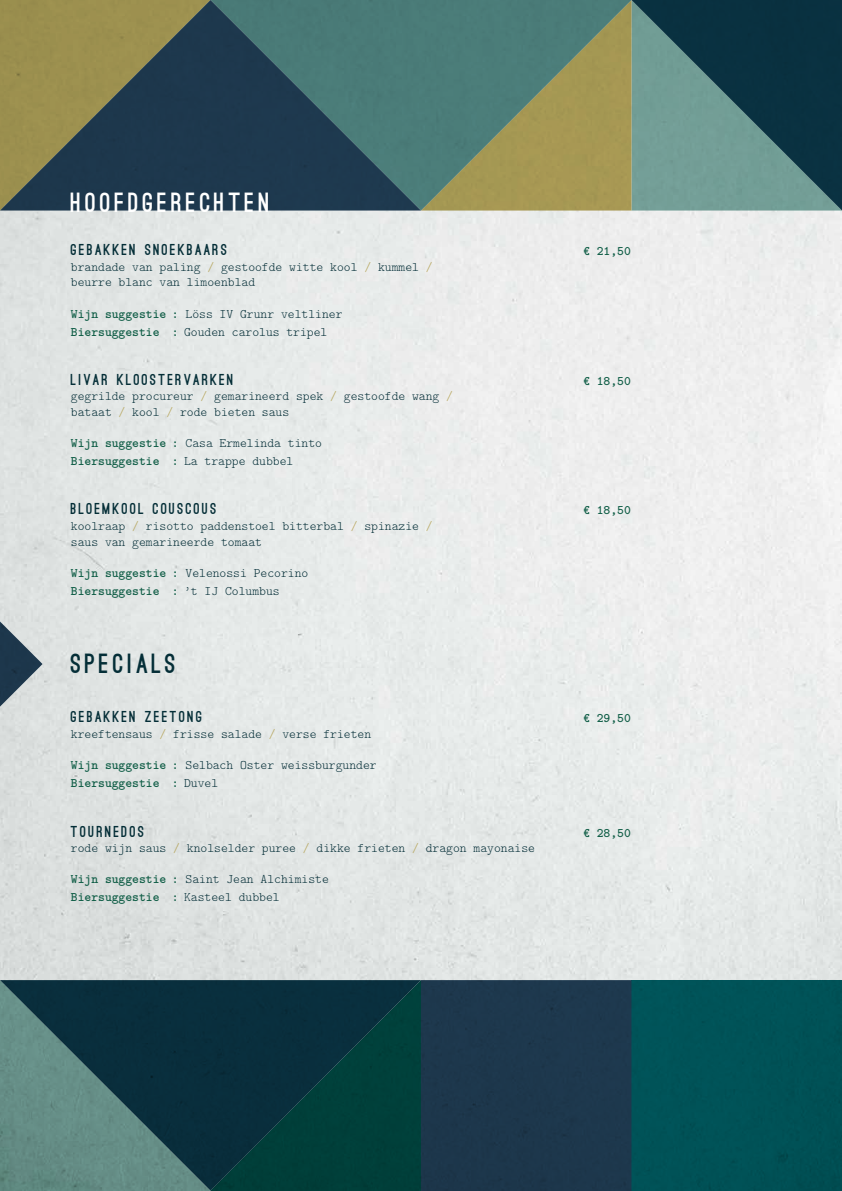
<style>
.page{position:relative;width:842px;height:1191px;background:#fff}
.page>*{position:absolute;margin:0;border:0;box-sizing:border-box;transform-origin:0 0}
.t1{font:900 26.3px "Ostrich Sans";letter-spacing:.15em;color:#fff}
.t2{font:900 26.3px "Ostrich Sans";letter-spacing:.15em;color:#042e37}
.t3{font:900 15px "Ostrich Sans";letter-spacing:.15em;color:#042e37}
.t4{font:13px/18px "LM Mono Lt 10";color:#042e37}
.t5{font:700 13px "LM Mono Lt 10";color:#125f48}
.s1{color:#b6a55b}
.s2{font-weight:700;color:#125f48}
</style>
<div class="page">
<svg style="left:640px;top:0;width:202px;height:210px;background:#3b6569"></svg>
<svg style="left:421px;top:0;width:219px;height:210px;background:#788b68"></svg>
<svg style="left:0;top:210px;width:219px;height:9px;background:#d3d8d8"></svg>
<svg style="left:0;top:0;width:421px;height:210px;background:#485e58"></svg>
<svg style="left:0;top:613px;width:43px;height:102px;background:#8c99a1"></svg>
<div style="left:631px;top:980px;width:211px;height:211px;background:#005257"></div>
<div style="left:421px;top:980px;width:210px;height:211px;background:#1d374c"></div>
<svg style="left:0;top:971px;width:219px;height:220px;background:#ccd4d2"></svg>
<svg style="left:0;top:980px;width:421px;height:210px;background:#1e4a4e"></svg>
<h1 class="t1" style="left:71px;top:192px;width:200px">HOOFDGERECHTEN</h1>
<p class="t3" style="left:71px;top:244px;width:158px">GEBAKKEN SNOEKBAARS</p>
<p class="t5" style="left:583px;top:242px;width:49px">€ 21,50</p>
<p class="t4" style="left:71px;top:259px;width:363px;line-height:15.6px">brandade van paling <span class="s1">/</span> gestoofde witte kool <span class="s1">/</span> kummel <span class="s1">/ </span>beurre blanc van limoenblad</p>
<p class="t4" style="left:71px;top:304px;width:273px"><span class="s2">Wijn suggestie :</span> Löss IV Grunr veltliner<br><span class="s2">Biersuggestie :</span> Gouden carolus tripel</p>
<p class="t3" style="left:71px;top:374px;width:164px">LIVAR KLOOSTERVARKEN</p>
<p class="t5" style="left:583px;top:371px;width:49px">€ 18,50</p>
<p class="t4" style="left:71px;top:388px;width:384px;line-height:15.6px">gegrilde procureur <span class="s1">/</span> gemarineerd spek <span class="s1">/</span> gestoofde wang <span class="s1">/ </span>bataat <span class="s1">/</span> kool <span class="s1">/</span> rode bieten saus</p>
<p class="t4" style="left:71px;top:434px;width:253px"><span class="s2">Wijn suggestie :</span> Casa Ermelinda tinto<br><span class="s2">Biersuggestie :</span> La trappe dubbel</p>
<p class="t3" style="left:71px;top:503px;width:147px">BLOEMKOOL COUSCOUS</p>
<p class="t5" style="left:583px;top:501px;width:49px">€ 18,50</p>
<p class="t4" style="left:71px;top:518px;width:363px;line-height:15.6px">koolraap <span class="s1">/</span> risotto paddenstoel bitterbal <span class="s1">/</span> spinazie <span class="s1">/ </span>saus van gemarineerde tomaat</p>
<p class="t4" style="left:71px;top:563px;width:239px"><span class="s2">Wijn suggestie :</span> Velenossi Pecorino<br><span class="s2">Biersuggestie :</span> ’t IJ Columbus</p>
<h1 class="t2" style="left:71px;top:654px;width:106px">SPECIALS</h1>
<p class="t3" style="left:71px;top:711px;width:133px">GEBAKKEN ZEETONG</p>
<p class="t5" style="left:583px;top:709px;width:49px">€ 29,50</p>
<p class="t4" style="left:71px;top:725px;width:302px">kreeftensaus <span class="s1">/</span> frisse salade <span class="s1">/</span> verse frieten</p>
<p class="t4" style="left:71px;top:756px;width:307px"><span class="s2">Wijn suggestie :</span> Selbach Oster weissburgunder<br><span class="s2">Biersuggestie :</span> Duvel</p>
<p class="t3" style="left:71px;top:825px;width:75px">TOURNEDOS</p>
<p class="t5" style="left:583px;top:823px;width:49px">€ 28,50</p>
<p class="t4" style="left:71px;top:839px;width:466px">rode wijn saus <span class="s1">/</span> knolselder puree <span class="s1">/</span> dikke frieten <span class="s1">/</span> dragon mayonaise</p>
<p class="t4" style="left:71px;top:870px;width:259px"><span class="s2">Wijn suggestie :</span> Saint Jean Alchimiste<br><span class="s2">Biersuggestie :</span> Kasteel dubbel</p>
</div>
